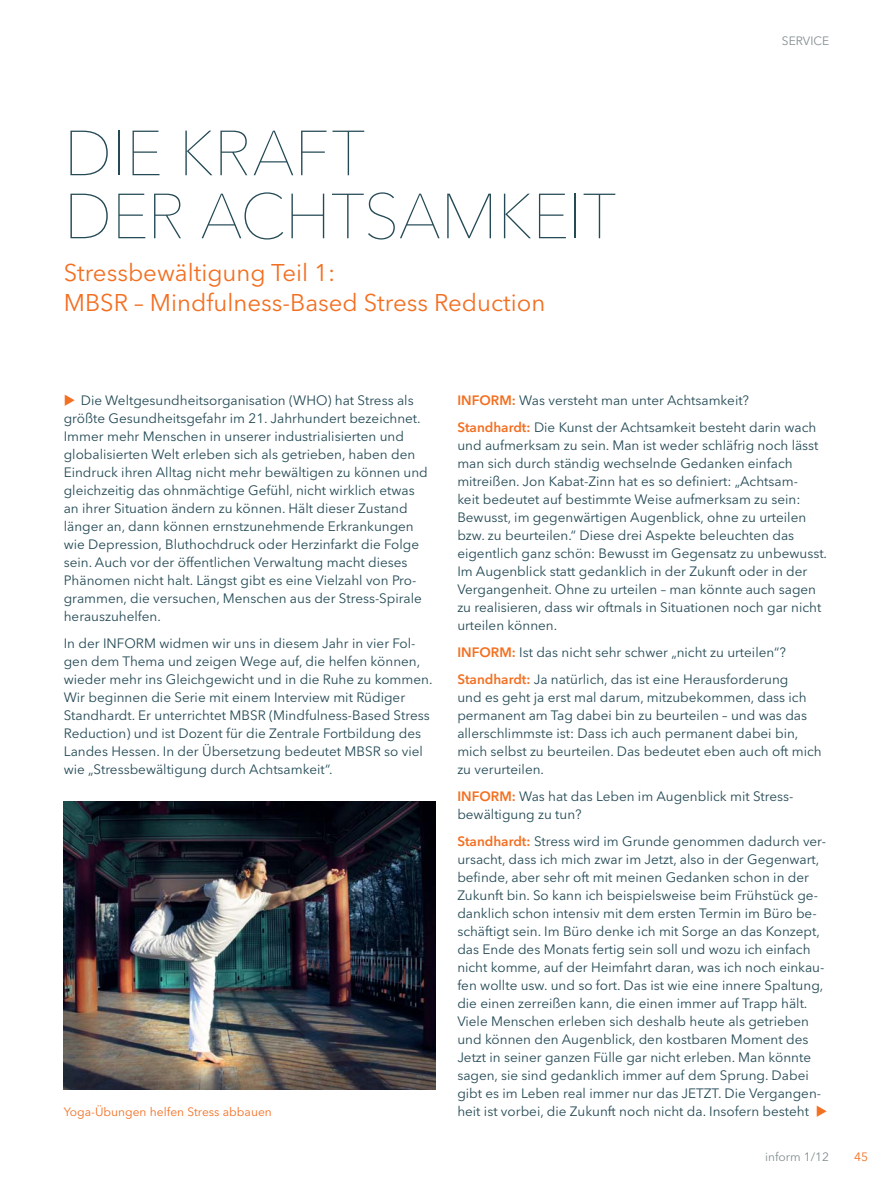
<style>
.page{position:relative;width:893px;height:1191px;background:#fff}
.page>*{position:absolute;margin:0;border:0;box-sizing:border-box;transform-origin:0 0}
.t1{font:200 63px/63px "Avenir Next LT Pro";letter-spacing:-.01em;color:#244a55}
.t2{font:24px/30px "Avenir Next LT Pro";color:#f36f21}
.t3{font:13.5px/18px "Avenir Next LT Pro";color:#244a55}
.t4{font:12px "Avenir Next LT Pro";color:#f36f21}
.t5{font:12px "Avenir Next LT Pro";color:#838e8f}
.s1{color:#f36f21}
.s2{font-weight:600;color:#f36f21}
</style>
<div class="page">
<img style="left:64px;top:801px;width:372px;height:288px">
<h1 class="t1" style="left:64px;top:123px;width:554px">DIE KRAFT<br>DER ACHTSAMKEIT</h1>
<h2 class="t2" style="left:64px;top:260px;width:483px">Stressbewältigung Teil 1:<br>MBSR – Mindfulness-Based Stress Reduction</h2>
<p class="t5" style="left:782px;top:36px;width:49px">SERVICE</p>
<p class="t3" style="left:64px;top:393px;width:366px"><span class="s1">◆</span> Die Weltgesundheitsorganisation (WHO) hat Stress als größte Gesundheitsgefahr im 21. Jahrhundert bezeichnet.<br>Immer mehr Menschen in unserer industrialisierten und globalisierten Welt erleben sich als getrieben, haben den Eindruck ihren Alltag nicht mehr bewältigen zu können und gleichzeitig das ohnmächtige Gefühl, nicht wirklich etwas an ihrer Situation ändern zu können. Hält dieser Zustand länger an, dann können ernstzunehmende Erkrankungen wie Depression, Bluthochdruck oder Herzinfarkt die Folge sein. Auch vor der öffentlichen Verwaltung macht dieses Phänomen nicht halt. Längst gibt es eine Vielzahl von Pro&shy;grammen, die versuchen, Menschen aus der Stress-Spirale herauszuhelfen.</p>
<p class="t3" style="left:64px;top:636px;width:370px">In der INFORM widmen wir uns in diesem Jahr in vier Fol&shy;gen dem Thema und zeigen Wege auf, die helfen können, wieder mehr ins Gleichgewicht und in die Ruhe zu kommen.<br>Wir beginnen die Serie mit einem Interview mit Rüdiger Standhardt. Er unterrichtet MBSR (Mindfulness-Based Stress Reduction) und ist Dozent für die Zentrale Fortbildung des Landes Hessen. In der Übersetzung bedeutet MBSR so viel wie „Stressbewältigung durch Achtsamkeit“.</p>
<p class="t4" style="left:64px;top:1107px;width:210px">Yoga-Übungen helfen Stress abbauen</p>
<p class="t3" style="left:457px;top:388px;width:360px;line-height:27px"><span class="s2">INFORM:</span> Was versteht man unter Achtsamkeit?<br><span class="s2">Standhardt:</span> Die Kunst der Achtsamkeit besteht darin wach</p>
<p class="t3" style="left:457px;top:438px;width:371px">und aufmerksam zu sein. Man ist weder schläfrig noch lässt man sich durch ständig wechselnde Gedanken einfach mitreißen. Jon Kabat-Zinn hat es so definiert: „Achtsam-<br>keit bedeutet auf bestimmte Weise aufmerksam zu sein:<br>Bewusst, im gegenwärtigen Augenblick, ohne zu urteilen bzw. zu beurteilen.“ Diese drei Aspekte beleuchten das eigentlich ganz schön: Bewusst im Gegensatz zu unbewusst.<br>Im Augenblick statt gedanklich in der Zukunft oder in der Vergangenheit. Ohne zu urteilen – man könnte auch sagen zu realisieren, dass wir oftmals in Situationen noch gar nicht urteilen können.</p>
<p class="t3" style="left:457px;top:640px;width:333px;line-height:27px"><span class="s2">INFORM:</span> Ist das nicht sehr schwer „nicht zu urteilen“?<br><span class="s2">Standhardt:</span> Ja natürlich, das ist eine Herausforderung</p>
<p class="t3" style="left:457px;top:690px;width:366px">und es geht ja erst mal darum, mitzubekommen, dass ich permanent am Tag dabei bin zu beurteilen – und was das allerschlimmste ist: Dass ich auch permanent dabei bin, mich selbst zu beurteilen. Das bedeutet eben auch oft mich zu verurteilen.</p>
<p class="t3" style="left:457px;top:789px;width:338px"><span class="s2">INFORM:</span> Was hat das Leben im Augenblick mit Stress&shy;bewältigung zu tun?</p>
<p class="t3" style="left:457px;top:834px;width:372px"><span class="s2">Standhardt:</span> Stress wird im Grunde genommen dadurch ver&shy;ursacht, dass ich mich zwar im Jetzt, also in der Gegenwart, befinde, aber sehr oft mit meinen Gedanken schon in der Zukunft bin. So kann ich beispielsweise beim Frühstück ge&shy;danklich schon intensiv mit dem ersten Termin im Büro be&shy;schäftigt sein. Im Büro denke ich mit Sorge an das Konzept, das Ende des Monats fertig sein soll und wozu ich einfach nicht komme, auf der Heimfahrt daran, was ich noch einkau&shy;fen wollte usw. und so fort. Das ist wie eine innere Spaltung, die einen zerreißen kann, die einen immer auf Trapp hält.<br>Viele Menschen erleben sich deshalb heute als getrieben und können den Augenblick, den kostbaren Moment des Jetzt in seiner ganzen Fülle gar nicht erleben. Man könnte sagen, sie sind gedanklich immer auf dem Sprung. Dabei gibt es im Leben real immer nur das JETZT. Die Vergangen&shy;heit ist vorbei, die Zukunft noch nicht da. Insofern besteht <span class="s1">◆</span></p>
<p class="t5" style="left:765px;top:1152px;width:66px">inform 1/12</p>
<p class="t4" style="left:854px;top:1152px;width:15px">45</p>
</div>
